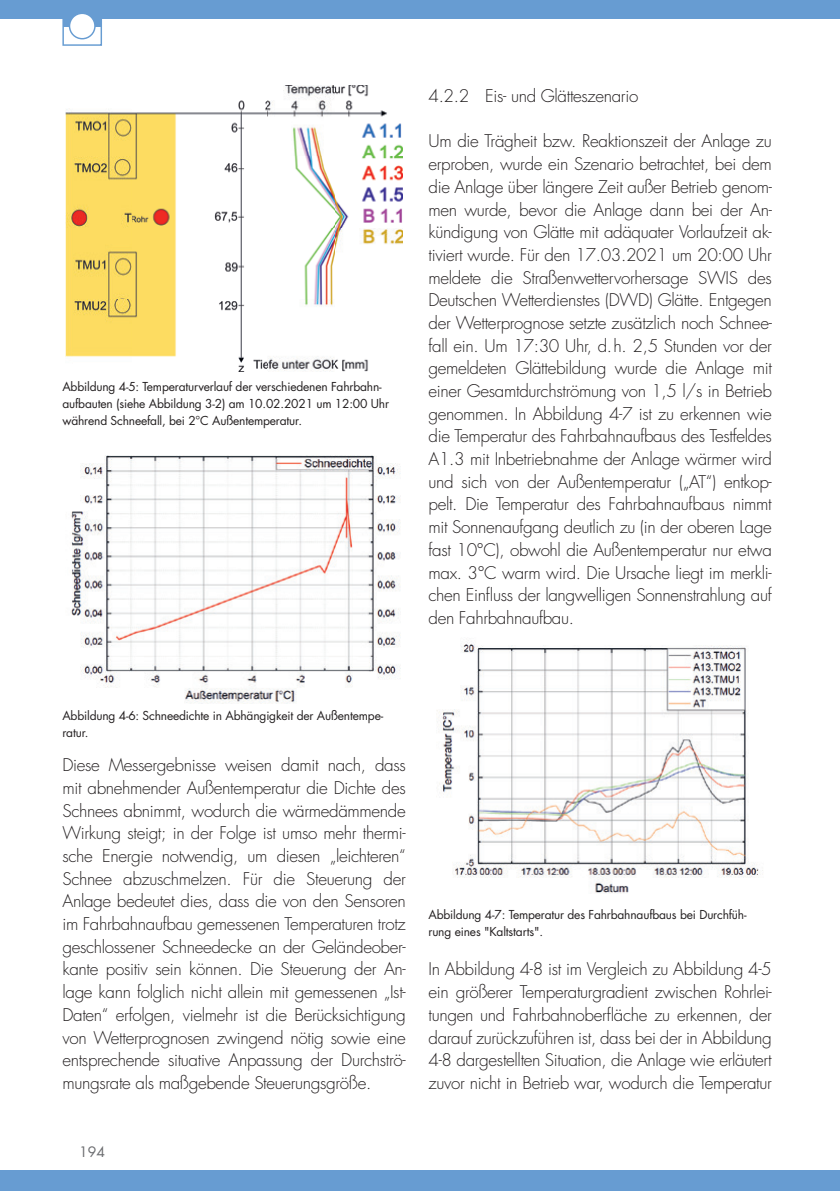
<style>
.page{position:relative;width:840px;height:1191px;background:#fff}
.page>*{position:absolute;margin:0;border:0;box-sizing:border-box;transform-origin:0 0}
.t1{font:300 17px/22.6px "Futura Std";letter-spacing:-.02em;color:#231f20;text-align:justify}
.t2{font:14px "Futura Std";color:#6c6d70}
.t3{font:12px/17px "Futura Std";letter-spacing:-.015em;color:#231f20}
</style>
<div class="page">
<div style="left:0;top:1171px;width:839px;height:20px;background:#679cd2"></div>
<div style="left:0;top:0;width:839px;height:19px;background:#679cd2"></div>
<svg style="left:62px;top:14px;width:40px;height:32px"></svg>
<img style="left:437px;top:642px;width:326px;height:252px">
<img style="left:65px;top:85px;width:337px;height:286px">
<img style="left:70px;top:455px;width:331px;height:249px">
<p class="t3" style="left:62px;top:378px;width:328px">Abbildung 4-5: Temperaturverlauf der verschiedenen Fahrbahn&shy;aufbauten (siehe Abbildung 3-2) am 10.02.2021 um 12:00 Uhr während Schneefall, bei 2°C Außentemperatur.</p>
<p class="t1" style="left:428px;top:85px;width:211px">4.2.2 Eis- und Glätteszenario</p>
<p class="t1" style="left:428px;top:130px;width:345px">Um die Trägheit bzw. Reaktionszeit der Anlage zu erproben, wurde ein Szenario betrachtet, bei dem die Anlage über längere Zeit außer Betrieb genom&shy;men wurde, bevor die Anlage dann bei der An&shy;kündigung von Glätte mit adäquater Vorlaufzeit ak&shy;tiviert wurde. Für den 17.03.2021 um 20:00 Uhr meldete die Straßenwettervorhersage SWIS des Deutschen Wetterdienstes (DWD) Glätte. Entgegen der Wetterprognose setzte zusätzlich noch Schnee&shy;fall ein. Um 17:30 Uhr, d. h. 2,5 Stunden vor der gemeldeten Glättebildung wurde die Anlage mit einer Gesamtdurchströmung von 1,5 l/s in Betrieb genommen. In Abbildung 4-7 ist zu erkennen wie die Temperatur des Fahrbahnaufbaus des Testfeldes A1.3 mit Inbetriebnahme der Anlage wärmer wird und sich von der Außentemperatur („AT“) entkop&shy;pelt. Die Temperatur des Fahrbahnaufbaus nimmt mit Sonnenaufgang deutlich zu (in der oberen Lage fast 10°C), obwohl die Außentemperatur nur etwa max. 3°C warm wird. Die Ursache liegt im merkli&shy;chen Einfluss der langwelligen Sonnenstrahlung auf den Fahrbahnaufbau.</p>
<p class="t3" style="left:62px;top:707px;width:322px">Abbildung 4-6: Schneedichte in Abhängigkeit der Außentempe&shy;ratur.</p>
<p class="t1" style="left:62px;top:754px;width:345px">Diese Messergebnisse weisen damit nach, dass mit abnehmender Außentemperatur die Dichte des Schnees abnimmt, wodurch die wärmedämmende Wirkung steigt; in der Folge ist umso mehr thermi&shy;sche Energie notwendig, um diesen „leichteren“ Schnee abzuschmelzen. Für die Steuerung der Anlage bedeutet dies, dass die von den Sensoren im Fahrbahnaufbau gemessenen Temperaturen trotz geschlossener Schneedecke an der Geländeober&shy;kante positiv sein können. Die Steuerung der An&shy;lage kann folglich nicht allein mit gemessenen „Ist-Daten“ erfolgen, vielmehr ist die Berücksichtigung von Wetterprognosen zwingend nötig sowie eine entsprechende situative Anpassung der Durchströ&shy;mungsrate als maßgebende Steuerungsgröße.</p>
<p class="t2" style="left:79px;top:1143px;width:27px">194</p>
<p class="t3" style="left:428px;top:906px;width:319px">Abbildung 4-7: Temperatur des Fahrbahnaufbaus bei Durchfüh&shy;rung eines "Kaltstarts".</p>
<p class="t1" style="left:428px;top:958px;width:345px">In Abbildung 4-8 ist im Vergleich zu Abbildung 4-5 ein größerer Temperaturgradient zwischen Rohrlei&shy;tungen und Fahrbahnoberfläche zu erkennen, der darauf zurückzuführen ist, dass bei der in Abbildung 4-8 dargestellten Situation, die Anlage wie erläutert zuvor nicht in Betrieb war, wodurch die Temperatur</p>
</div>
